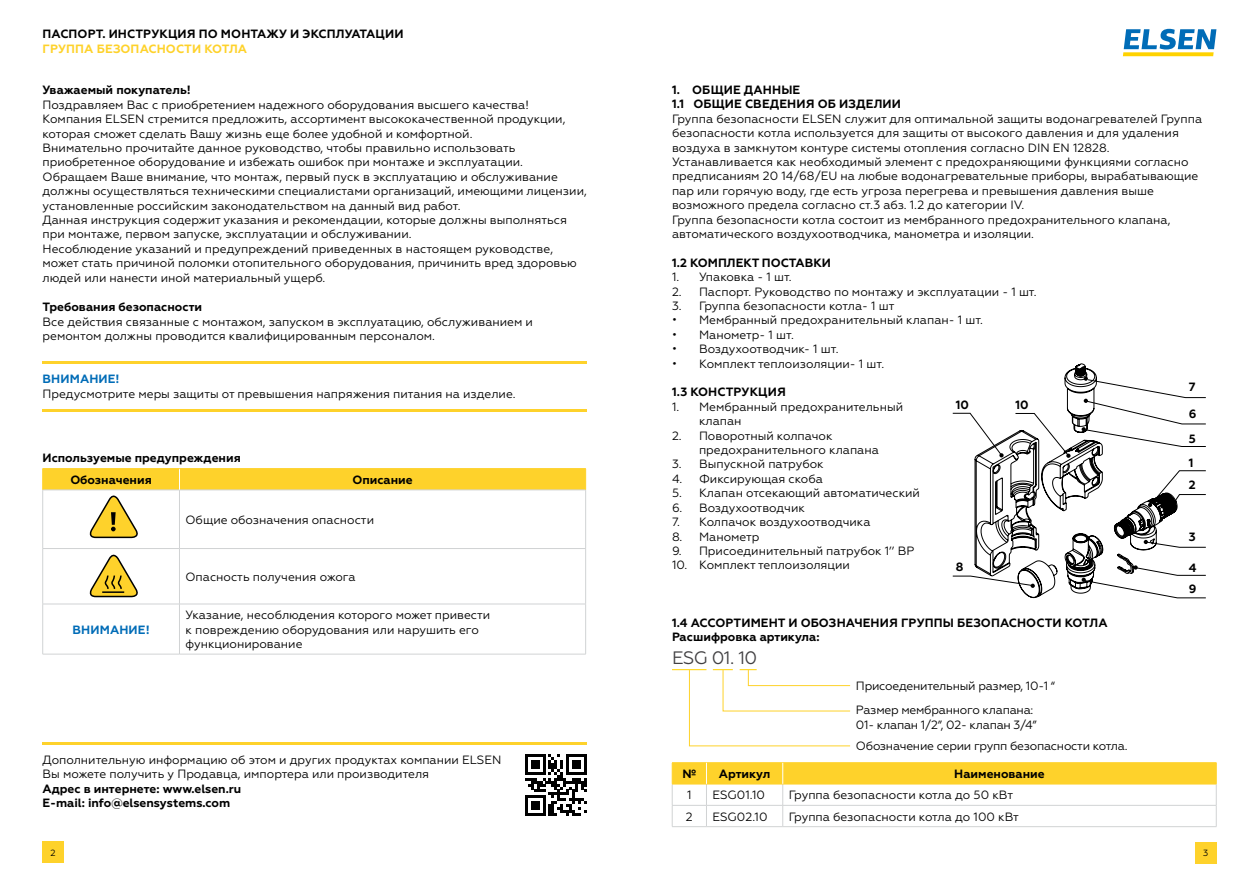
<style>
.page{position:relative;width:1259px;height:893px;background:#fff}
.page>*{position:absolute;margin:0;border:0;box-sizing:border-box;transform-origin:0 0}
.t1{font:18px "Geometria";letter-spacing:-.025em;color:#414042}
.t2{font:12px/14.4px "Geometria";color:#000}
.t3{font:700 12px/14.4px "Geometria";color:#000}
.t4{font:12px/14.4px "Geometria";letter-spacing:-.02em;color:#000}
.t5{font:700 12px "Geometria";letter-spacing:.01em;color:#fed22b}
.t6{font:700 12px "Geometria";letter-spacing:.01em;color:#006cb7}
.t7{font:9px "Geometria";color:#000}
</style>
<div class="page">
<svg style="left:1123px;top:29px;width:93px;height:27px"></svg>
<div style="left:43px;top:841px;width:21px;height:22px;background:#fed22b"></div>
<div style="left:1195px;top:842px;width:21px;height:21px;background:#fed22b"></div>
<hr style="left:672px;top:826px;width:34px;height:1px;background:#d1d3d4">
<hr style="left:706px;top:826px;width:77px;height:1px;background:#d1d3d4">
<hr style="left:783px;top:826px;width:433px;height:1px;background:#d1d3d4">
<hr style="left:672px;top:762px;width:34px;height:1px;background:#fed22b">
<hr style="left:706px;top:762px;width:77px;height:1px;background:#fed22b">
<hr style="left:783px;top:762px;width:433px;height:1px;background:#fed22b">
<svg style="left:672px;top:763px;width:545px;height:63px"></svg>
<hr style="left:42px;top:490px;width:1px;height:58px;background:#d1d3d4">
<hr style="left:179px;top:490px;width:1px;height:58px;background:#d1d3d4">
<hr style="left:585px;top:490px;width:1px;height:58px;background:#d1d3d4">
<hr style="left:43px;top:548px;width:136px;height:1px;background:#d1d3d4">
<hr style="left:42px;top:549px;width:1px;height:55px;background:#d1d3d4">
<hr style="left:179px;top:548px;width:407px;height:1px;background:#d1d3d4">
<hr style="left:179px;top:549px;width:1px;height:55px;background:#d1d3d4">
<hr style="left:585px;top:549px;width:1px;height:55px;background:#d1d3d4">
<hr style="left:43px;top:604px;width:136px;height:1px;background:#d1d3d4">
<hr style="left:42px;top:604px;width:1px;height:50px;background:#d1d3d4">
<hr style="left:179px;top:604px;width:407px;height:1px;background:#d1d3d4">
<hr style="left:179px;top:604px;width:1px;height:50px;background:#d1d3d4">
<hr style="left:585px;top:604px;width:1px;height:50px;background:#d1d3d4">
<hr style="left:43px;top:654px;width:136px;height:1px;background:#d1d3d4">
<hr style="left:179px;top:654px;width:407px;height:1px;background:#d1d3d4">
<hr style="left:43px;top:468px;width:136px;height:1px;background:#fed22b">
<hr style="left:179px;top:468px;width:407px;height:1px;background:#fed22b">
<svg style="left:42px;top:469px;width:544px;height:70px"></svg>
<svg style="left:89px;top:554px;width:49px;height:44px"></svg>
<hr style="left:43px;top:410px;width:544px;height:2px;background:#fed22b">
<hr style="left:43px;top:361px;width:544px;height:3px;background:#fed22b">
<hr style="left:43px;top:742px;width:544px;height:2px;background:#fed22b">
<svg style="left:525px;top:754px;width:62px;height:62px"></svg>
<hr style="left:672px;top:669px;width:34px;height:1px;background:#ffd200">
<svg style="left:689px;top:669px;width:161px;height:77px"></svg>
<svg style="left:974px;top:363px;width:203px;height:235px"></svg>
<svg style="left:1081px;top:377px;width:125px;height:70px"></svg>
<svg style="left:952px;top:413px;width:51px;height:44px"></svg>
<svg style="left:952px;top:576px;width:83px;height:12px"></svg>
<svg style="left:1014px;top:413px;width:56px;height:45px"></svg>
<svg style="left:1143px;top:540px;width:63px;height:8px"></svg>
<svg style="left:1081px;top:565px;width:125px;height:33px"></svg>
<svg style="left:1148px;top:470px;width:58px;height:37px"></svg>
<p class="t3" style="left:43px;top:27px;width:362px">ПАСПОРТ. ИНСТРУКЦИЯ ПО МОНТАЖУ И ЭКСПЛУАТАЦИИ</p>
<p class="t5" style="left:43px;top:41px;width:206px">ГРУППА БЕЗОПАСНОСТИ КОТЛА</p>
<p class="t3" style="left:43px;top:83px;width:150px">Уважаемый покупатель!</p>
<p class="t2" style="left:43px;top:97px;width:546px">Поздравляем Вас с приобретением надежного оборудования высшего качества!<br>Компания ELSEN стремится предложить, ассортимент высококачественной продукции, которая сможет сделать Вашу жизнь еще более удобной и комфортной.<br>Внимательно прочитайте данное руководство, чтобы правильно использовать приобретенное оборудование и избежать ошибок при монтаже и эксплуатации.<br>Обращаем Ваше внимание, что монтаж, первый пуск в эксплуатацию и обслуживание должны осуществляться техническими специалистами организаций, имеющими лицензии, установленные российским законодательством на данный вид работ.<br>Данная инструкция содержит указания и рекомендации, которые должны выполняться при монтаже, первом запуске, эксплуатации и обслуживании.<br>Несоблюдение указаний и предупреждений приведенных в настоящем руководстве, может стать причиной поломки отопительного оборудования, причинить вред здоровью людей или нанести иной материальный ущерб.</p>
<p class="t3" style="left:43px;top:300px;width:161px">Требования безопасности</p>
<p class="t2" style="left:43px;top:314px;width:492px">Все действия связанные с монтажом, запуском в эксплуатацию, обслуживанием и ремонтом должны проводится квалифицированным персоналом.</p>
<p class="t6" style="left:43px;top:372px;width:79px">ВНИМАНИЕ!</p>
<p class="t2" style="left:43px;top:386px;width:474px">Предусмотрите меры защиты от превышения напряжения питания на изделие.</p>
<p class="t3" style="left:70px;top:448px;width:172px;line-height:21.5px;text-indent:-28px">Используемые предупреждения<br>Обозначения</p>
<p class="t3" style="left:352px;top:473px;width:62px">Описание</p>
<p class="t2" style="left:185px;top:512px;width:190px">Общие обозначения опасности</p>
<p class="t6" style="left:73px;top:622px;width:79px">ВНИМАНИЕ!</p>
<p class="t2" style="left:185px;top:569px;width:171px">Опасность получения ожога</p>
<p class="t2" style="left:185px;top:608px;width:306px">Указание, несоблюдения которого может привести к повреждению оборудования или нарушить его функционирование</p>
<p class="t2" style="left:43px;top:752px;width:460px">Дополнительную информацию об этом и других продуктах компании ELSEN<br>Вы можете получить у Продавца, импортера или производителя</p>
<p class="t3" style="left:43px;top:781px;width:200px">Адрес в интернете: www.elsen.ru<br>E-mail: info@elsensystems.com</p>
<p class="t3" style="left:672px;top:83px;width:230px">1. ОБЩИЕ ДАННЫЕ<br>1.1 ОБЩИЕ СВЕДЕНИЯ ОБ ИЗДЕЛИИ</p>
<p class="t2" style="left:672px;top:111px;width:531px">Группа безопасности ELSEN служит для оптимальной защиты водонагревателей Группа безопасности котла используется для защиты от высокого давления и для удаления воздуха в замкнутом контуре системы отопления согласно DIN EN 12828.<br>Устанавливается как необходимый элемент с предохраняющими функциями согласно предписаниям 20 14/68/EU на любые водонагревательные приборы, вырабатывающие пар или горячую воду, где есть угроза перегрева и превышения давления выше возможного предела согласно ст.3 абз. 1.2 до категории IV.<br>Группа безопасности котла состоит из мембранного предохранительного клапана, автоматического воздухоотводчика, манометра и изоляции.</p>
<p class="t3" style="left:672px;top:256px;width:160px">1.2 КОМПЛЕКТ ПОСТАВКИ</p>
<p class="t2" style="left:672px;top:270px;width:121px">1. Упаковка - 1 шт.</p>
<p class="t2" style="left:672px;top:284px;width:366px">2. Паспорт. Руководство по монтажу и эксплуатации - 1 шт.</p>
<p class="t2" style="left:672px;top:299px;width:224px">3. Группа безопасности котла- 1 шт</p>
<p class="t2" style="left:672px;top:313px;width:313px">• Мембранный предохранительный клапан- 1 шт.</p>
<p class="t2" style="left:672px;top:327px;width:123px">• Манометр- 1 шт.</p>
<p class="t2" style="left:672px;top:342px;width:168px">• Воздухоотводчик- 1 шт.</p>
<p class="t2" style="left:672px;top:356px;width:214px">• Комплект теплоизоляции- 1 шт.</p>
<p class="t3" style="left:672px;top:385px;width:115px">1.3 КОНСТРУКЦИЯ</p>
<p class="t2" style="left:699px;top:399px;width:205px;text-indent:-27px">1. Мембранный предохранительный клапан</p>
<p class="t2" style="left:699px;top:428px;width:181px;text-indent:-27px">2. Поворотный колпачок предохранительного клапана</p>
<p class="t2" style="left:672px;top:457px;width:153px">3. Выпускной патрубок</p>
<p class="t2" style="left:672px;top:471px;width:152px">4. Фиксирующая скоба</p>
<p class="t2" style="left:672px;top:486px;width:249px">5. Клапан отсекающий автоматический</p>
<p class="t2" style="left:672px;top:500px;width:134px">6. Воздухоотводчик</p>
<p class="t2" style="left:672px;top:515px;width:200px">7. Колпачок воздухоотводчика</p>
<p class="t2" style="left:672px;top:529px;width:89px">8. Манометр</p>
<p class="t2" style="left:672px;top:543px;width:244px">9. Присоединительный патрубок 1’’ ВР</p>
<p class="t2" style="left:672px;top:558px;width:179px">10. Комплект теплоизоляции</p>
<p class="t3" style="left:1188px;top:380px;width:8px">7</p>
<p class="t3" style="left:956px;top:398px;width:15px">10</p>
<p class="t3" style="left:1015px;top:398px;width:15px">10</p>
<p class="t3" style="left:1188px;top:407px;width:9px">6</p>
<p class="t3" style="left:1188px;top:432px;width:9px">5</p>
<p class="t3" style="left:1188px;top:452px;width:8px;line-height:21.9px">1<br>2</p>
<p class="t3" style="left:1188px;top:530px;width:8px">3</p>
<p class="t3" style="left:956px;top:560px;width:9px">8</p>
<p class="t3" style="left:1188px;top:558px;width:9px;line-height:20.9px">4<br>9</p>
<p class="t3" style="left:672px;top:616px;width:437px">1.4 АССОРТИМЕНТ И ОБОЗНАЧЕНИЯ ГРУППЫ БЕЗОПАСНОСТИ КОТЛА<br>Расшифровка артикула:</p>
<h1 class="t1" style="left:672px;top:647px;width:87px">ESG 01. 10</h1>
<p class="t4" style="left:856px;top:678px;width:201px">Присоеденительный размер, 10-1 “</p>
<p class="t4" style="left:856px;top:703px;width:182px">Размер мембранного клапана:<br>01- клапан 1/2”, 02- клапан 3/4”</p>
<p class="t4" style="left:856px;top:738px;width:273px">Обозначение серии групп безопасности котла.</p>
<p class="t3" style="left:682px;top:767px;width:15px">№</p>
<p class="t3" style="left:719px;top:767px;width:53px">Артикул</p>
<p class="t3" style="left:954px;top:767px;width:92px">Наименование</p>
<p class="t2" style="left:687px;top:788px;width:6px">1</p>
<p class="t2" style="left:712px;top:788px;width:54px">ESG01.10</p>
<p class="t2" style="left:789px;top:788px;width:226px">Группа безопасности котла до 50 кВт</p>
<p class="t2" style="left:686px;top:809px;width:8px">2</p>
<p class="t2" style="left:712px;top:809px;width:57px">ESG02.10</p>
<p class="t2" style="left:789px;top:809px;width:232px">Группа безопасности котла до 100 кВт</p>
<p class="t7" style="left:51px;top:847px;width:7px">2</p>
<p class="t7" style="left:1203px;top:848px;width:7px">3</p>
</div>
